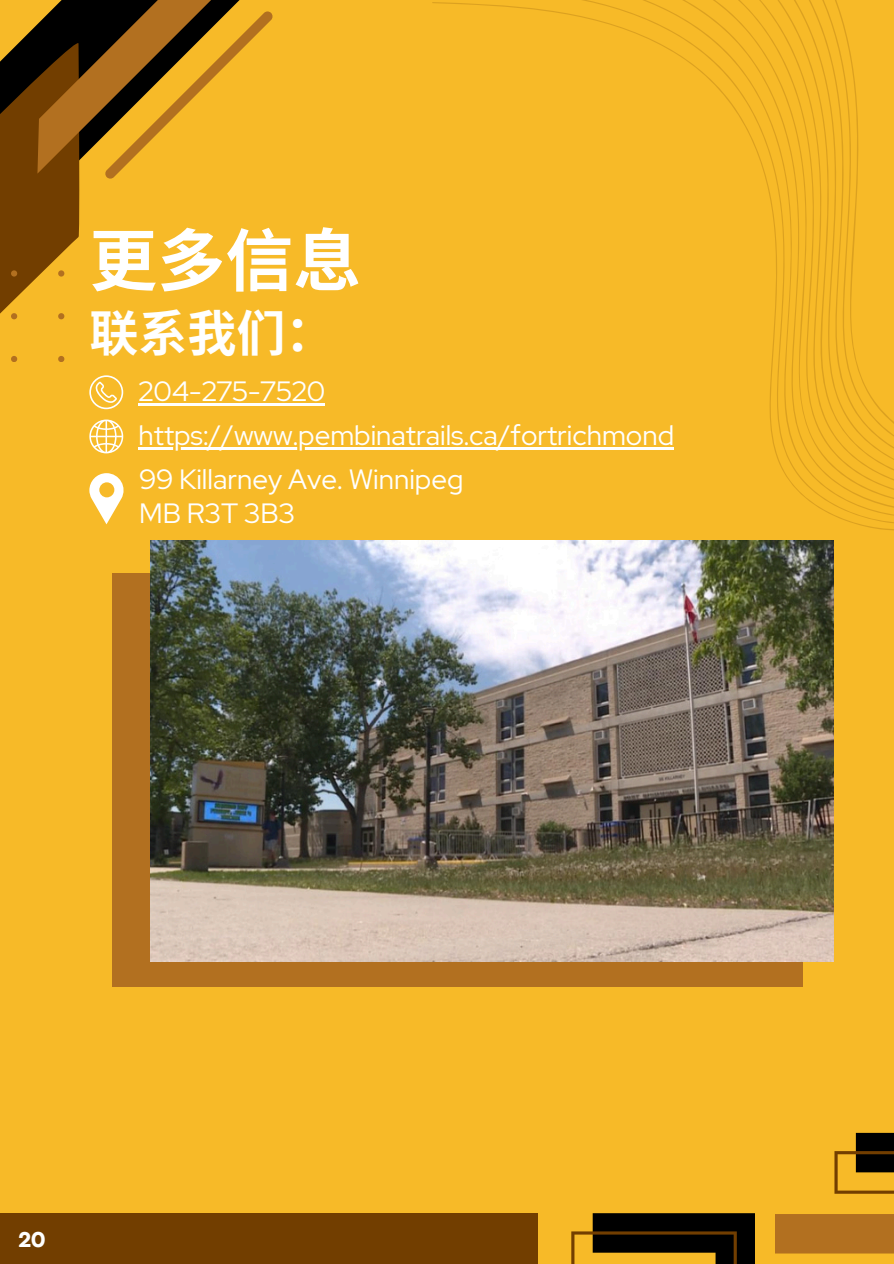
<style>
.page{position:relative;width:894px;height:1264px;background:#fff}
.page>*{position:absolute;margin:0;border:0;box-sizing:border-box;transform-origin:0 0}
.t1{font:700 67.95px "Noto Sans CJ Ksc";color:#fff}
.t2{font:700 49.05px "Noto Sans CJ Ksc";color:#fff}
.t3{font:27.9px "Red Hat Display";color:#fff}
.t4{font:800 22.5px "Codec Pro";color:#fff}
</style>
<div class="page">
<div style="left:0;top:0;width:893px;height:1263px;background:#f7ba28"></div>
<div style="left:113px;top:573px;width:689px;height:414px;background:#b27020"></div>
<svg style="left:432px;top:2px;width:461px;height:528px"></svg>
<svg style="left:0;top:0;width:273px;height:524px"></svg>
<img style="left:151px;top:541px;width:681px;height:420px">
<hr style="left:138px;top:403px;width:187px;height:2px;background:#fff">
<hr style="left:138px;top:447px;width:536px;height:2px;background:#fff">
<div style="left:0;top:1213px;width:538px;height:50px;background:#723e00"></div>
<svg style="left:775px;top:1132px;width:118px;height:122px"></svg>
<svg style="left:571px;top:1213px;width:183px;height:50px"></svg>
<p class="t1" style="left:89px;top:206px;width:273px">更多信息</p>
<h2 class="t2" style="left:89px;top:294px;width:246px">联系我们：</h2>
<p class="t3" style="left:138px;top:372px;width:188px">204-275-7520</p>
<p class="t3" style="left:138px;top:416px;width:537px">https://www.pembinatrails.ca/fortrichmond</p>
<p class="t3" style="left:139px;top:460px;width:326px">99 Killarney Ave. Winnipeg</p>
<h1 class="t3" style="left:139px;top:494px;width:157px">MB R3T 3B3</h1>
<p class="t4" style="left:19px;top:1231px;width:28px">20</p>
</div>
